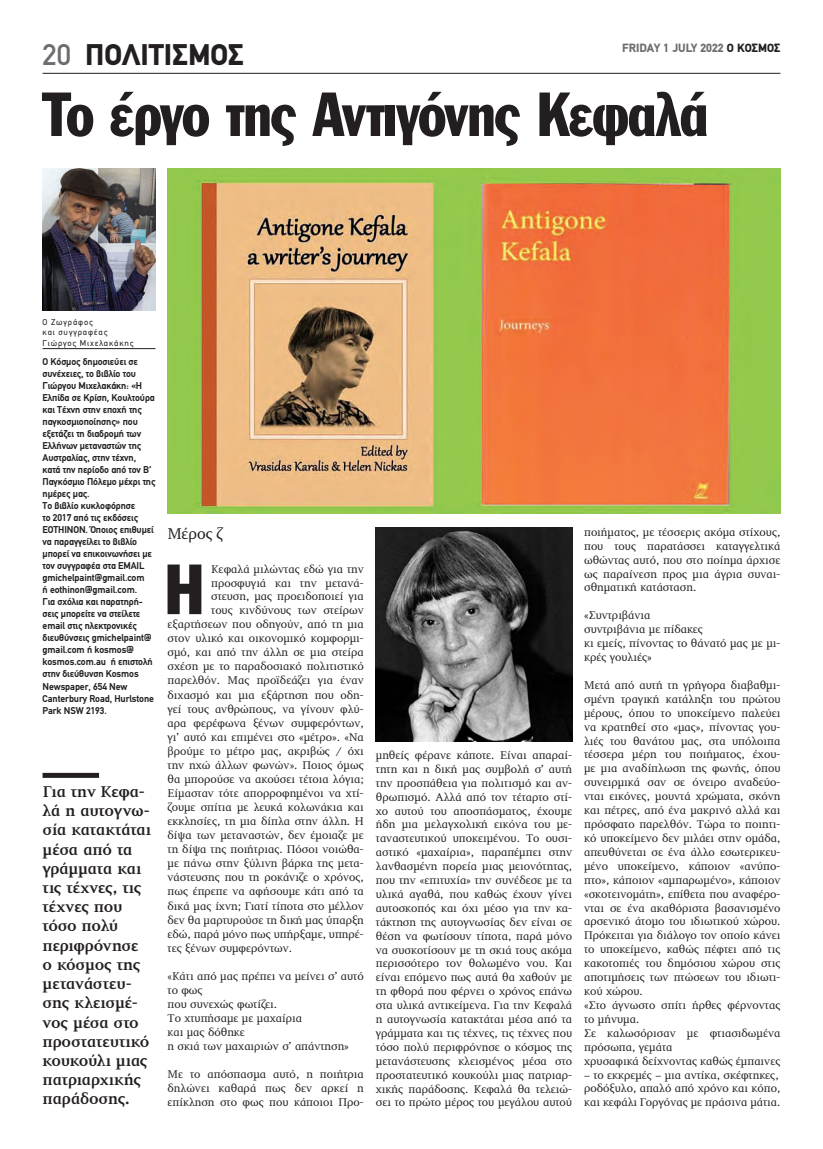
<style>
.page{position:relative;width:823px;height:1149px;background:#fff}
.page>*{position:absolute;margin:0;border:0;box-sizing:border-box;transform-origin:0 0}
.t1{font:69.6px "Franklin Gothic Greek Cond";color:#231f20}
.t2{font:61px "Franklin Gothic Greek Cond";letter-spacing:-.025em;color:#231f20}
.t3{font:900 30px "PF Din Text";color:#231f20}
.t4{font:700 16px/19.2px "PF Diplomat";letter-spacing:-.015em;color:#231f20}
.t5{font:16px "PF Diplomat";color:#231f20}
.t6{font:900 12px "PF Din Text";color:#6c6d70}
.t7{font:11.5px/13.9px "PF Diplomat";color:#231f20}
.t8{font:700 10px/12px "PF Din Text";letter-spacing:-.01em;color:#231f20}
.t9{font:8.5px/10.2px "PF Din Text";letter-spacing:.1em;color:#231f20}
.s1{font-weight:500;color:#6c6d70}
.s2{color:#231f20}
</style>
<div class="page">
<hr style="left:43px;top:73px;width:737px;height:1px;background:#231f20">
<div style="left:43px;top:772px;width:56px;height:5px;background:#231f20"></div>
<hr style="left:43px;top:348px;width:112px;height:1px;background:#231f20">
<img style="left:43px;top:169px;width:112px;height:141px">
<img style="left:375px;top:527px;width:197px;height:214px">
<img style="left:167px;top:169px;width:613px;height:344px">
<h3 class="t3" style="left:43px;top:37px;width:203px"><span class="s1">20</span> ΠΟΛΙΤΙΣΜΟΣ</h3>
<p class="t6" style="left:622px;top:40px;width:159px">FRIDAY 1 JULY 2022 <span class="s2">Ο ΚΟΣΜΟΣ</span></p>
<h2 class="t2" style="left:43px;top:80px;width:667px">Το έργο της Αντιγόνης Κεφαλά</h2>
<p class="t9" style="left:43px;top:317px;width:92px">O Ζωγράφος<br>και συγγραφέας<br>Γιώργος Μιχελακάκης</p>
<p class="t8" style="left:43px;top:355px;width:114px">Ο Κόσμος δημοσιεύει σε συνέχειες, το βιβλίο του<br>Γιώργου Μιχελακάκη: «Η<br>Ελπίδα σε Κρίση, Κουλτούρα και Τέχνη στην εποχή της παγκοσμιοποίησης» που εξετάζει τη διαδρομή των<br>Ελλήνων μεταναστών της<br>Αυστραλίας, στην τέχνη, κατά την περίοδο από τον Β’<br>Παγκόσμιο Πόλεμο μέχρι της ημέρες μας.<br>Το βιβλίο κυκλοφόρησε<br>το 2017 από τις εκδόσεις<br>EOTHINON. Όποιος επιθυμεί να παραγγείλει το βιβλίο μπορεί να επικοινωνήσει με τον συγγραφέα στα EMAIL gmichelpaint@gmail.com<br>ή eothinon@gmail.com.<br>Για σχόλια και παρατηρή&shy;σεις μπορείτε να στείλετε email στις ηλεκτρονικές διευθύνσεις gmichelpaint@ gmail.com ή kosmos@ kosmos.com.au ή επιστολή στην διεύθυνση Kosmos<br>Newspaper, 654 New<br>Canterbury Road, Hurlstone<br>Park NSW 2193.</p>
<h3 class="t4" style="left:43px;top:782px;width:110px">Για την Κεφα&shy;λά η αυτογνω&shy;σία κατακτάται μέσα από τα γράμματα και τις τέχνες, τις τέχνες που τόσο πολύ περιφρόνησε ο κόσμος της μετανάστευ&shy;σης κλεισμέ&shy;νος μέσα στο προστατευτικό κουκούλι μιας πατριαρχικής παράδοσης.</h3>
<h3 class="t5" style="left:167px;top:525px;width:56px">Μέρος ζ</h3>
<h1 class="t1" style="left:164px;top:549px;width:41px">Η</h1>
<p class="t7" style="left:211px;top:562px;width:154px">Κεφαλά μιλώντας εδώ για την</p>
<p class="t7" style="left:211px;top:576px;width:154px">προσφυγιά και την μετανά-</p>
<p class="t7" style="left:211px;top:589px;width:154px">στευση, μας προειδοποιεί για</p>
<p class="t7" style="left:211px;top:603px;width:154px">τους κινδύνους των στείρων</p>
<p class="t7" style="left:167px;top:617px;width:198px">εξαρτήσεων που οδηγούν, από τη μια</p>
<p class="t7" style="left:167px;top:631px;width:198px">στον υλικό και οικονομικό κομφορμι-</p>
<p class="t7" style="left:167px;top:645px;width:198px">σμό, και από την άλλη σε μια στείρα</p>
<p class="t7" style="left:167px;top:659px;width:198px">σχέση με το παραδοσιακό πολιτιστικό</p>
<p class="t7" style="left:167px;top:673px;width:198px">παρελθόν. Μας προϊδεάζει για έναν</p>
<p class="t7" style="left:167px;top:687px;width:198px">διχασμό και μια εξάρτηση που οδη-</p>
<p class="t7" style="left:167px;top:702px;width:198px">γεί τους ανθρώπους, να γίνουν φλύ-</p>
<p class="t7" style="left:167px;top:716px;width:198px">αρα φερέφωνα ξένων συμφερόντων,</p>
<p class="t7" style="left:167px;top:730px;width:198px">γι’ αυτό και επιμένει στο «μέτρο». «Να</p>
<p class="t7" style="left:167px;top:744px;width:198px">βρούμε το μέτρο μας, ακριβώς / όχι</p>
<p class="t7" style="left:167px;top:758px;width:198px">την ηχώ άλλων φωνών». Ποιος όμως</p>
<p class="t7" style="left:167px;top:772px;width:198px">θα μπορούσε να ακούσει τέτοια λόγια;</p>
<p class="t7" style="left:167px;top:786px;width:198px">Είμασταν τότε απορροφημένοι να χτί-</p>
<p class="t7" style="left:167px;top:800px;width:198px">ζουμε σπίτια με λευκά κολωνάκια και</p>
<p class="t7" style="left:167px;top:814px;width:198px">εκκλησίες, τη μια δίπλα στην άλλη. Η</p>
<p class="t7" style="left:167px;top:828px;width:198px">δίψα των μεταναστών, δεν έμοιαζε με</p>
<p class="t7" style="left:167px;top:842px;width:198px">τη δίψα της ποιήτριας. Πόσοι νοιώθα-</p>
<p class="t7" style="left:167px;top:856px;width:198px">με πάνω στην ξύλινη βάρκα της μετα-</p>
<p class="t7" style="left:167px;top:870px;width:198px">νάστευσης που τη ροκάνιζε ο χρόνος,</p>
<p class="t7" style="left:167px;top:884px;width:198px">πως έπρεπε να αφήσουμε κάτι από τα</p>
<p class="t7" style="left:167px;top:898px;width:198px">δικά μας ίχνη; Γιατί τίποτα στο μέλλον</p>
<p class="t7" style="left:167px;top:912px;width:198px">δεν θα μαρτυρούσε τη δική μας ύπαρξη</p>
<p class="t7" style="left:167px;top:926px;width:198px">εδώ, παρά μόνο πως υπήρξαμε, υπηρέ-</p>
<p class="t7" style="left:167px;top:940px;width:126px">τες ξένων συμφερόντων.</p>
<p class="t7" style="left:167px;top:968px;width:198px">«Κάτι από μας πρέπει να μείνει σ’ αυτό το φως<br>που συνεχώς φωτίζει.<br>Το χτυπήσαμε με μαχαίρια<br>και μας δόθηκε<br>η σκιά των μαχαιριών σ’ απάντηση»</p>
<p class="t7" style="left:167px;top:1067px;width:198px;text-align:justify">Με το απόσπασμα αυτό, η ποιήτρια δηλώνει καθαρά πως δεν αρκεί η επίκληση στο φως που κάποιοι Προ-</p>
<p class="t7" style="left:375px;top:748px;width:198px;text-align:justify">μηθείς φέρανε κάποτε. Είναι απαραί&shy;τητη και η δική μας συμβολή σ’ αυτή την προσπάθεια για πολιτισμό και αν&shy;θρωπισμό. Αλλά από τον τέταρτο στί&shy;χο αυτού του αποσπάσματος, έχουμε ήδη μια μελαγχολική εικόνα του με&shy;ταναστευτικού υποκειμένου. Το ουσι&shy;αστικό «μαχαίρια», παραπέμπει στην λανθασμένη πορεία μιας μειονότητας, που την «επιτυχία» την συνέδεσε με τα υλικά αγαθά, που καθώς έχουν γίνει αυτοσκοπός και όχι μέσο για την κα&shy;τάκτηση της αυτογνωσίας δεν είναι σε θέση να φωτίσουν τίποτα, παρά μόνο να συσκοτίσουν με τη σκιά τους ακόμα περισσότερο τον θολωμένο νου. Και είναι επόμενο πως αυτά θα χαθούν με τη φθορά που φέρνει ο χρόνος επάνω στα υλικά αντικείμενα. Για την Κεφαλά η αυτογνωσία κατακτάται μέσα από τα γράμματα και τις τέχνες, τις τέχνες που τόσο πολύ περιφρόνησε ο κόσμος της μετανάστευσης κλεισμένος μέσα στο προστατευτικό κουκούλι μιας πατριαρ&shy;χικής παράδοσης. Κεφαλά θα τελειώ&shy;σει το πρώτο μέρος του μεγάλου αυτού</p>
<p class="t7" style="left:583px;top:525px;width:198px;text-align:justify">ποιήματος, με τέσσερις ακόμα στίχους, που τους παρατάσσει καταγγελτικά ωθώντας αυτό, που στο ποίημα άρχισε ως παραίνεση προς μια άγρια συναι&shy;σθηματική κατάσταση.</p>
<p class="t7" style="left:583px;top:608px;width:198px">«Συντριβάνια<br>συντριβάνια με πίδακες<br>κι εμείς, πίνοντας το θάνατό μας με μι&shy;κρές γουλιές»</p>
<p class="t7" style="left:583px;top:678px;width:198px">Μετά από αυτή τη γρήγορα διαβαθμι&shy;σμένη τραγική κατάληξη του πρώτου μέρους, όπου το υποκείμενο παλεύει να κρατηθεί στο «μας», πίνοντας γου&shy;λιές του θανάτου μας, στα υπόλοιπα τέσσερα μέρη του ποιήματος, έχου&shy;με μια αναδίπλωση της φωνής, όπου συνειρμικά σαν σε όνειρο αναδεύο&shy;νται εικόνες, μουντά χρώματα, σκόνη και πέτρες, από ένα μακρινό αλλά και πρόσφατο παρελθόν. Τώρα το ποιητι&shy;κό υποκείμενο δεν μιλάει στην ομάδα, απευθύνεται σε ένα άλλο εσωτερικευ&shy;μένο υποκείμενο, κάποιον «ανύπο&shy;πτο», κάποιον «αμπαρωμένο», κάποιον «σκοτεινομάτη», επίθετα που αναφέρο&shy;νται σε ένα ακαθόριστα βασανισμένο αρσενικό άτομο του ιδιωτικού χώρου.<br>Πρόκειται για διάλογο τον οποίο κάνει το υποκείμενο, καθώς πέφτει από τις κακοτοπιές του δημόσιου χώρου στις αποτιμήσεις των πτώσεων του ιδιωτι&shy;κού χώρου.<br>«Στο άγνωστο σπίτι ήρθες φέρνοντας το μήνυμα.<br>Σε καλωσόρισαν με φτιασιδωμένα πρόσωπα, γεμάτα<br>χρυσαφικά δείχνοντας καθώς έμπαινες</p>
<p class="t7" style="left:583px;top:1067px;width:198px">– το εκκρεμές – μια αντίκα, σκέφτηκες, ροδόξυλο, απαλό από χρόνο και κόπο, και κεφάλι Γοργόνας με πράσινα μάτια.</p>
</div>
